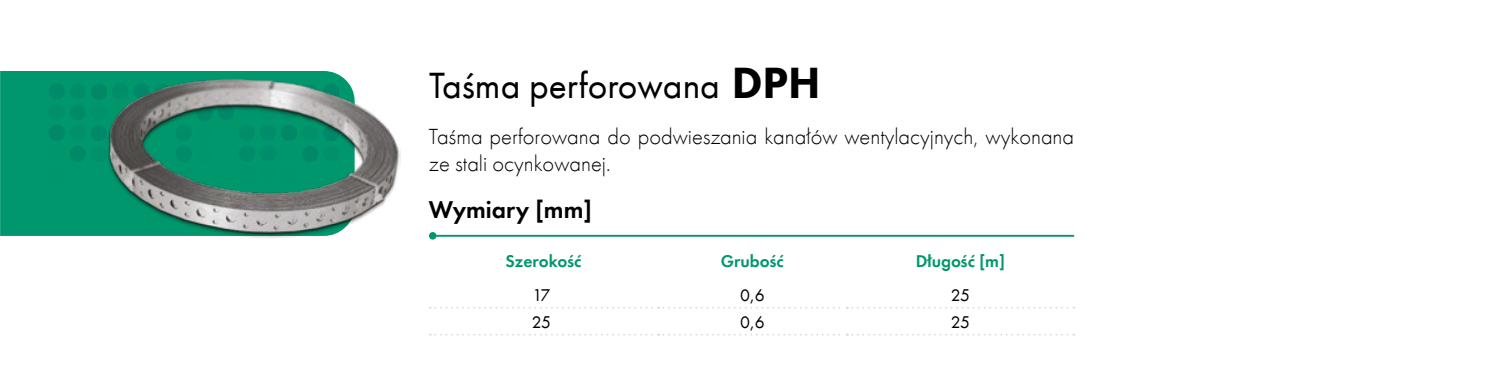
<style>
.page{position:relative;width:1489px;height:392px;background:#fff}
.page>*{position:absolute;margin:0;border:0;box-sizing:border-box;transform-origin:0 0}
.t1{font:37.5px "Futura PT Book";color:#000}
.t2{font:25px "Futura PT Demi";color:#000}
.t3{font:22.5px/27px "Futura PT Light";color:#000}
.t4{font:17.5px "Futura PT Demi";color:#00976d}
.t5{font:17.5px "Futura PT Book";letter-spacing:-.035em;color:#000}
.s1{font-family:"Futura PT Heavy";font-size:45px}
</style>
<div class="page">
<div style="left:0;top:71px;width:344px;height:165px;background:#00976d"></div>
<div style="left:70px;top:146px;width:16px;height:16px;background:#008867;border-radius:50%"></div>
<div style="left:70px;top:125px;width:16px;height:16px;background:#00906a;border-radius:50%"></div>
<div style="left:70px;top:104px;width:16px;height:16px;background:#008b68;border-radius:50%"></div>
<div style="left:49px;top:166px;width:16px;height:16px;background:#00966c;border-radius:50%"></div>
<div style="left:49px;top:145px;width:16px;height:16px;background:#00966c;border-radius:50%"></div>
<div style="left:49px;top:125px;width:16px;height:16px;background:#008867;border-radius:50%"></div>
<div style="left:49px;top:104px;width:16px;height:16px;background:#00906a;border-radius:50%"></div>
<div style="left:49px;top:83px;width:16px;height:16px;background:#008b68;border-radius:50%"></div>
<div style="left:91px;top:166px;width:16px;height:16px;background:#00976c;border-radius:50%"></div>
<div style="left:91px;top:146px;width:16px;height:16px;background:#00916a;border-radius:50%"></div>
<div style="left:91px;top:125px;width:16px;height:16px;background:#008968;border-radius:50%"></div>
<div style="left:70px;top:83px;width:16px;height:17px;background:#008e69;border-radius:50%"></div>
<div style="left:91px;top:104px;width:16px;height:16px;background:#00936b;border-radius:50%"></div>
<div style="left:91px;top:84px;width:16px;height:16px;background:#008867;border-radius:50%"></div>
<svg style="left:430px;top:306px;width:644px;height:2px"></svg>
<svg style="left:430px;top:333px;width:644px;height:2px"></svg>
<hr style="left:432px;top:235px;width:642px;height:1px;background:#00976d">
<div style="left:429px;top:232px;width:7px;height:7px;background:#00976d;border-radius:50%"></div>
<img style="left:106px;top:78px;width:295px;height:160px">
<h1 class="t1" style="left:429px;top:63px;width:393px">Taśma perforowana <span class="s1">DPH</span></h1>
<p class="t3" style="left:429px;top:123px;width:646px">Taśma perforowana do podwieszania kanałów wentylacyjnych, wykonana ze stali ocynkowanej.</p>
<p class="t2" style="left:429px;top:194px;width:165px">Wymiary [mm]</p>
<p class="t4" style="left:505px;top:249px;width:77px">Szerokość</p>
<p class="t4" style="left:721px;top:249px;width:64px">Grubość</p>
<p class="t4" style="left:915px;top:249px;width:91px">Długość [m]</p>
<p class="t5" style="left:532px;top:284px;width:19px">17</p>
<p class="t5" style="left:740px;top:284px;width:26px">0,6</p>
<p class="t5" style="left:950px;top:284px;width:21px">25</p>
<p class="t5" style="left:531px;top:311px;width:21px">25</p>
<p class="t5" style="left:740px;top:311px;width:26px">0,6</p>
<p class="t5" style="left:950px;top:311px;width:21px">25</p>
</div>
